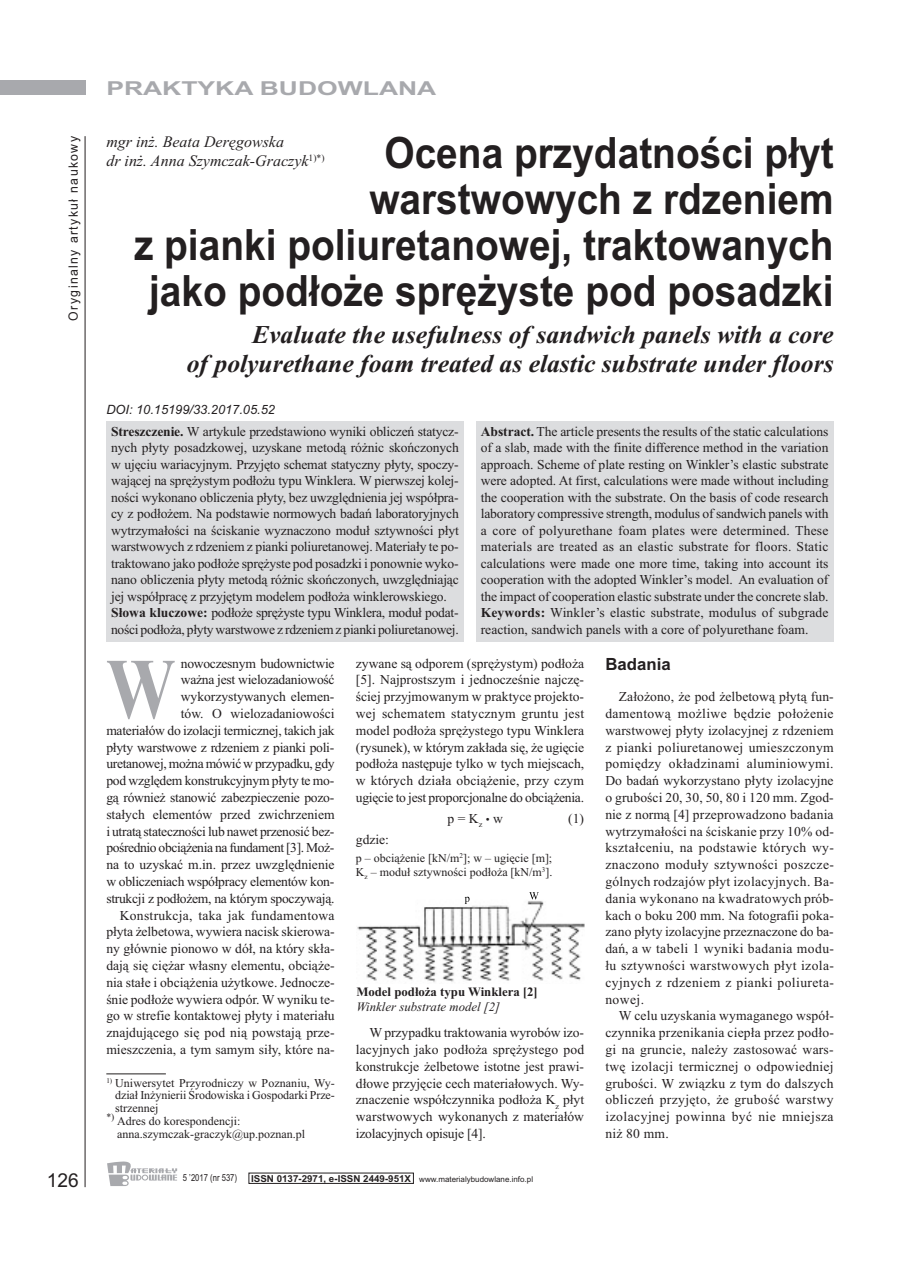
<style>
.page{position:relative;width:906px;height:1268px;background:#fff}
.page>*{position:absolute;margin:0;border:0;box-sizing:border-box;transform-origin:0 0}
.t1{font:700 86.25px "Times New Roman";color:#a8a9ad;scale:.8 1}
.t2{font:700 43.2px/46.2px "Arial";color:#231f20;text-align:right;scale:.9 1}
.t3{font:italic 700 25.65px/28.7px "Times New Roman";color:#231f20;text-align:right}
.t4{font:700 19.2px "Arial";color:#a8a9ad;scale:1.38 1}
.t5{font:19.2px "Arial";color:#231f20}
.t6{font:700 16.8px "Arial";color:#231f20}
.t7{font:italic 16.05px/19.2px "Times New Roman";color:#231f20}
.t8{font:13.65px/16.8px "Times New Roman";letter-spacing:-.015em;color:#231f20;text-align:justify}
.t9{font:700 12.75px "Times New Roman";color:#231f20}
.t10{font:italic 12.75px "Arial";color:#231f20}
.t11{font:italic 12.75px "Times New Roman";color:#231f20}
.t12{font:12.75px "Arial";letter-spacing:.11em;color:#231f20;scale:.96 1}
.t13{font:12px/13.6px "Times New Roman";color:#231f20}
.t14{font:9.6px "Arial";color:#231f20;scale:.8 1}
.t15{font:7.95px "Arial";color:#231f20}
.s1{font-weight:700}
.s2{font-size:11.25px}
.s3{font-weight:700;font-size:9.6px}
</style>
<div class="page">
<div style="left:0;top:81px;width:85px;height:14px;background:#a8a9ad"></div>
<hr style="left:85px;top:136px;width:1px;height:1050px;background:#231f20">
<svg style="left:107px;top:1161px;width:70px;height:24px"></svg>
<hr style="left:106px;top:1073px;width:60px;height:1px;background:#231f20">
<div style="left:106px;top:421px;width:357px;height:220px;background:#dcdddf"></div>
<div style="left:476px;top:420px;width:357px;height:221px;background:#dcdddf"></div>
<img style="left:357px;top:897px;width:227px;height:85px">
<svg style="left:464px;top:896px;width:5px;height:7px"></svg>
<svg style="left:529px;top:892px;width:10px;height:7px"></svg>
<p class="t12" style="left:66px;top:320px;width:193px;rotate:-90deg">Oryginalny artykuł naukowy</p>
<h3 class="t5" style="left:47px;top:1168px;width:34px">126</h3>
<h3 class="t4" style="left:106px;top:77px;width:241px">PRAKTYKA BUDOWLANA</h3>
<p class="t7" style="left:106px;top:132px;width:220px">mgr inż. Beata Deręgowska<br>dr inż. Anna Szymczak-Graczyk<sup>1)*)</sup></p>
<h2 class="t2" style="left:134px;top:129px;width:779px">Ocena przydatności płyt warstwowych z rdzeniem<br>z pianki poliuretanowej, traktowanych jako podłoże sprężyste pod posadzki</h2>
<h3 class="t3" style="left:187px;top:320px;width:648px">Evaluate the usefulness of sandwich panels with a core<br>of polyurethane foam treated as elastic substrate under floors</h3>
<p class="t10" style="left:106px;top:402px;width:170px">DOI: 10.15199/33.2017.05.52</p>
<p class="t8" style="left:111px;top:423px;width:349px;text-align:left"><span class="s1">Streszczenie.</span> W artykule przedstawiono wyniki obliczeń statycz&shy;nych płyty posadzkowej, uzyskane metodą różnic skończonych w ujęciu wariacyjnym. Przyjęto schemat statyczny płyty, spoczy&shy;wającej na sprężystym podłożu typu Winklera. W pierwszej kolej&shy;ności wykonano obliczenia płyty, bez uwzględnienia jej współpra&shy;cy z podłożem. Na podstawie normowych badań laboratoryjnych wytrzymałości na ściskanie wyznaczono moduł sztywności płyt warstwowych z rdzeniem z pianki poliuretanowej. Materiały te po&shy;traktowano jako podłoże sprężyste pod posadzki i ponownie wyko&shy;nano obliczenia płyty metodą różnic skończonych, uwzględniając jej współpracę z przyjętym modelem podłoża winklerowskiego.<br><span class="s1">Słowa kluczowe:</span> podłoże sprężyste typu Winklera, moduł podat&shy;ności podłoża, płyty warstwowe z rdzeniem z pianki poliuretanowej.</p>
<p class="t8" style="left:481px;top:423px;width:349px"><span class="s1">Abstract.</span> The article presents the results of the static calculations of a slab, made with the finite difference method in the variation approach. Scheme of plate resting on Winkler’s elastic substrate were adopted. At first, calculations were made without including the cooperation with the substrate. On the basis of code research laboratory compressive strength, modulus of sandwich panels with a core of polyurethane foam plates were determined. These materials are treated as an elastic substrate for floors. Static calculations were made one more time, taking into account its cooperation with the adopted Winkler’s model. An evaluation of the impact of cooperation elastic substrate under the concrete slab.<br><span class="s1">Keywords:</span> Winkler’s elastic substrate, modulus of subgrade reaction, sandwich panels with a core of polyurethane foam.</p>
<p class="t8" style="left:106px;top:654px;width:230px;text-align:right">nowoczesnym budownictwie<br>ważna jest wielozadaniowość wykorzystywanych elemen-<br>tów. O wielozadaniowości<br>materiałów do izolacji termicznej, takich jak płyty warstwowe z rdzeniem z pianki poli&shy;uretanowej, można mówić w przypadku, gdy pod względem konstrukcyjnym płyty te mo&shy;gą również stanowić zabezpieczenie pozo&shy;stałych elementów przed zwichrzeniem i utratą stateczności lub nawet przenosić bez&shy;pośrednio obciążenia na fundament [3]. Moż&shy;na to uzyskać m.in. przez uwzględnienie w obliczeniach współpracy elementów kon&shy;strukcji z podłożem, na którym spoczywają.<br>Konstrukcja, taka jak fundamentowa płyta żelbetowa, wywiera nacisk skierowa&shy;ny głównie pionowo w dół, na który skła&shy;dają się ciężar własny elementu, obciąże&shy;nia stałe i obciążenia użytkowe. Jednocze&shy;śnie podłoże wywiera odpór. W wyniku te&shy;go w strefie kontaktowej płyty i materiału znajdującego się pod nią powstają prze&shy;mieszczenia, a tym samym siły, które na-</p>
<p class="t8" style="left:356px;top:654px;width:230px">zywane są odporem (sprężystym) podłoża [5]. Najprostszym i jednocześnie najczę&shy;ściej przyjmowanym w praktyce projekto&shy;wej schematem statycznym gruntu jest model podłoża sprężystego typu Winklera (rysunek), w którym zakłada się, że ugięcie podłoża następuje tylko w tych miejscach, w których działa obciążenie, przy czym ugięcie to jest proporcjonalne do obciążenia.</p>
<h1 class="t1" style="left:106px;top:637px;width:88px">W</h1>
<p class="t8" style="left:447px;top:809px;width:57px">p=K<sub>z</sub> <span class="s2">•</span>w</p>
<p class="t8" style="left:568px;top:809px;width:17px">(1)</p>
<p class="t8" style="left:356px;top:830px;width:35px">gdzie:</p>
<p class="t13" style="left:356px;top:850px;width:198px">p – obciążenie [kN/m<sup>2</sup>]; w – ugięcie [m];<br>K<sub>z</sub> – moduł sztywności podłoża [kN/m<sup>3</sup>].</p>
<p class="t9" style="left:356px;top:984px;width:183px">Model podłoża typu Winklera [2]</p>
<p class="t11" style="left:356px;top:998px;width:145px">Winkler substrate model [2]</p>
<p class="t8" style="left:356px;top:1023px;width:230px;text-indent:14px">W przypadku traktowania wyrobów izo&shy;lacyjnych jako podłoża sprężystego pod konstrukcje żelbetowe istotne jest prawi&shy;dłowe przyjęcie cech materiałowych. Wy&shy;znaczenie współczynnika podłoża K<sub>z</sub> płyt warstwowych wykonanych z materiałów izolacyjnych opisuje [4].</p>
<p class="t13" style="left:106px;top:1075px;width:230px"><sup>1)</sup> Uniwersytet Przyrodniczy w Poznaniu, Wy-</p>
<p class="t13" style="left:115px;top:1088px;width:221px">dział Inżynierii Środowiska i Gospodarki Prze-</p>
<p class="t13" style="left:115px;top:1100px;width:45px">strzennej</p>
<p class="t13" style="left:106px;top:1113px;width:136px"><sup>*)</sup> Adres do korespondencji:</p>
<p class="t13" style="left:117px;top:1126px;width:189px">anna.szymczak-graczyk@up.poznan.pl</p>
<p class="t14" style="left:183px;top:1171px;width:69px">5 ’2017 (nr 537)</p>
<p class="t15" style="left:251px;top:1174px;width:283px"><span class="s3">ISSN 0137-2971, e-ISSN 2449-951X</span> www.materialybudowlane.info.pl</p>
<p class="t6" style="left:605px;top:654px;width:67px">Badania</p>
<p class="t8" style="left:605px;top:688px;width:230px;text-indent:14px">Założono, że pod żelbetową płytą fun&shy;damentową możliwe będzie położenie warstwowej płyty izolacyjnej z rdzeniem z pianki poliuretanowej umieszczonym pomiędzy okładzinami aluminiowymi.<br>Do badań wykorzystano płyty izolacyjne o grubości 20, 30, 50, 80 i 120 mm. Zgod&shy;nie z normą [4] przeprowadzono badania wytrzymałości na ściskanie przy 10% od&shy;kształceniu, na podstawie których wy&shy;znaczono moduły sztywności poszcze&shy;gólnych rodzajów płyt izolacyjnych. Ba&shy;dania wykonano na kwadratowych prób&shy;kach o boku 200 mm. Na fotografii poka&shy;zano płyty izolacyjne przeznaczone do ba&shy;dań, a w tabeli 1 wyniki badania modu&shy;łu sztywności warstwowych płyt izola&shy;cyjnych z rdzeniem z pianki poliureta&shy;nowej.</p>
<p class="t8" style="left:605px;top:1006px;width:230px;text-indent:14px">W celu uzyskania wymaganego współ&shy;czynnika przenikania ciepła przez podło&shy;gi na gruncie, należy zastosować wars&shy;twę izolacji termicznej o odpowiedniej grubości. W związku z tym do dalszych obliczeń przyjęto, że grubość warstwy izolacyjnej powinna być nie mniejsza niż 80 mm.</p>
</div>
